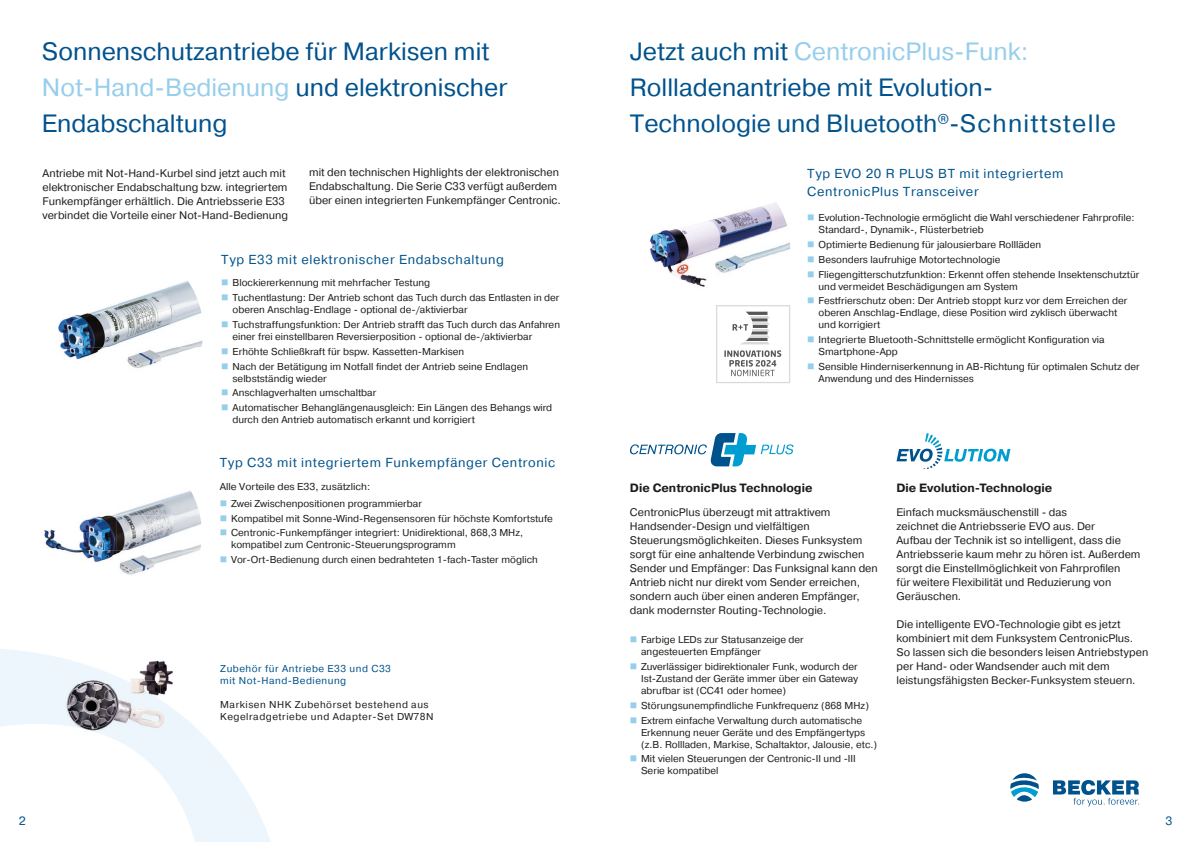
<style>
.page{position:relative;width:1191px;height:842px;background:#fff}
.page>*{position:absolute;margin:0;border:0;box-sizing:border-box;transform-origin:0 0}
.t1{font:25px/36px "Pragmatica";color:#00528d}
.t2{font:13px/18px "Pragmatica";letter-spacing:.05em;color:#00538b}
.t3{font:700 12px "Pragmatica";color:#1d1d1b}
.t4{font:12px "Pragmatica";color:#00538b}
.t5{font:11px/14px "Pragmatica";color:#1d1d1b}
.t6{font:10px/12px "Pragmatica";color:#1d1d1b}
.t7{font:10px/12px "Pragmatica";letter-spacing:.05em;color:#1d1d1b}
.t8{font:10px/12px "Pragmatica";letter-spacing:.05em;color:#00538b}
.s1{color:#96ceeb}
.s2{color:#00538b}
</style>
<div class="page">
<svg style="left:1053px;top:780px;width:86px;height:26px"></svg>
<svg style="left:1010px;top:773px;width:28px;height:29px"></svg>
<svg style="left:0;top:649px;width:271px;height:193px"></svg>
<img style="left:58px;top:281px;width:145px;height:66px">
<img style="left:60px;top:347px;width:119px;height:21px">
<img style="left:179px;top:347px;width:18px;height:6px">
<img style="left:105px;top:491px;width:95px;height:25px">
<img style="left:44px;top:516px;width:158px;height:34px">
<img style="left:64px;top:550px;width:135px;height:25px">
<img style="left:650px;top:202px;width:140px;height:85px">
<svg style="left:896px;top:433px;width:114px;height:36px"></svg>
<svg style="left:630px;top:433px;width:163px;height:33px"></svg>
<img style="left:58px;top:652px;width:34px;height:5px">
<img style="left:92px;top:652px;width:102px;height:29px">
<img style="left:134px;top:681px;width:26px;height:3px">
<img style="left:160px;top:681px;width:34px;height:28px">
<img style="left:58px;top:731px;width:34px;height:7px">
<img style="left:177px;top:709px;width:17px;height:2px">
<img style="left:58px;top:657px;width:34px;height:74px">
<img style="left:92px;top:667px;width:34px;height:71px">
<svg style="left:126px;top:680px;width:8px;height:4px"></svg>
<img style="left:126px;top:684px;width:34px;height:54px">
<img style="left:160px;top:700px;width:17px;height:11px">
<img style="left:160px;top:711px;width:34px;height:27px">
<svg style="left:716px;top:305px;width:74px;height:78px"></svg>
<h1 class="t1" style="left:42px;top:34px;width:467px">Sonnenschutzantriebe für Markisen mit<br><span class="s1">Not-Hand-Bedienung</span> und elektronischer<br>Endabschaltung</h1>
<p class="t5" style="left:43px;top:166px;width:247px">Antriebe mit Not-Hand-Kurbel sind jetzt auch mit elektronischer Endabschaltung bzw. integriertem Funkempfänger erhältlich. Die Antriebsserie E33 verbindet die Vorteile einer Not-Hand-Bedienung</p>
<p class="t5" style="left:309px;top:165px;width:253px">mit den technischen Highlights der elektronischen<br>Endabschaltung. Die Serie C33 verfügt außerdem über einen integrierten Funkempfänger Centronic.</p>
<h2 class="t2" style="left:221px;top:251px;width:284px">Typ E33 mit elektronischer Endabschaltung</h2>
<p class="t6" style="left:221px;top:277px;width:210px"><span class="s1">■</span> Blockiererkennung mit mehrfacher Testung</p>
<p class="t6" style="left:232px;top:292px;width:328px;text-indent:-11px"><span class="s1">■</span> Tuchentlastung: Der Antrieb schont das Tuch durch das Entlasten in der oberen Anschlag-Endlage - optional de-/aktivierbar</p>
<p class="t6" style="left:232px;top:319px;width:329px;text-indent:-11px"><span class="s1">■</span> Tuchstraffungsfunktion: Der Antrieb strafft das Tuch durch das Anfahren einer frei einstellbaren Reversierposition - optional de-/aktivierbar</p>
<p class="t6" style="left:221px;top:345px;width:244px"><span class="s1">■</span> Erhöhte Schließkraft für bspw. Kassetten-Markisen</p>
<p class="t6" style="left:232px;top:360px;width:297px;text-indent:-11px"><span class="s1">■</span> Nach der Betätigung im Notfall findet der Antrieb seine Endlagen selbstständig wieder</p>
<p class="t6" style="left:221px;top:387px;width:157px"><span class="s1">■</span> Anschlagverhalten umschaltbar</p>
<p class="t6" style="left:232px;top:402px;width:321px;text-indent:-11px"><span class="s1">■</span> Automatischer Behanglängenausgleich: Ein Längen des Behangs wird durch den Antrieb automatisch erkannt und korrigiert</p>
<h2 class="t2" style="left:220px;top:454px;width:337px">Typ C33 mit integriertem Funkempfänger Centronic</h2>
<p class="t6" style="left:220px;top:481px;width:152px">Alle Vorteile des E33, zusätzlich:</p>
<p class="t6" style="left:220px;top:498px;width:204px"><span class="s1">■</span> Zwei Zwischenpositionen programmierbar</p>
<p class="t6" style="left:220px;top:512px;width:335px"><span class="s1">■</span> Kompatibel mit Sonne-Wind-Regensensoren für höchste Komfortstufe</p>
<p class="t6" style="left:231px;top:527px;width:293px;text-indent:-11px"><span class="s1">■</span> Centronic-Funkempfänger integriert: Unidirektional, 868,3 MHz, kompatibel zum Centronic-Steuerungsprogramm</p>
<p class="t6" style="left:220px;top:554px;width:320px"><span class="s1">■</span> Vor-Ort-Bedienung durch einen bedrahteten 1-fach-Taster möglich</p>
<p class="t8" style="left:220px;top:663px;width:172px">Zubehör für Antriebe E33 und C33 mit Not-Hand-Bedienung</p>
<p class="t7" style="left:220px;top:699px;width:215px">Markisen NHK Zubehörset bestehend aus<br>Kegelradgetriebe und Adapter-Set DW78N</p>
<h1 class="t1" style="left:630px;top:34px;width:487px"><span class="s2">Jetzt auch mit</span> <span class="s1">CentronicPlus-Funk:<br></span>Rollladenantriebe mit Evolution-<br>Technologie <span class="s2">und Bluetooth</span><sup>®</sup><span class="s2">-Schnittstelle</span></h1>
<h2 class="t2" style="left:807px;top:165px;width:258px">Typ EVO 20 R PLUS BT mit integriertem<br>CentronicPlus Transceiver</h2>
<p class="t6" style="left:818px;top:212px;width:317px;text-indent:-11px"><span class="s1">■</span> Evolution-Technologie ermöglicht die Wahl verschiedener Fahrprofile:<br>Standard-, Dynamik-, Flüsterbetrieb</p>
<p class="t6" style="left:807px;top:239px;width:236px"><span class="s1">■</span> Optimierte Bedienung für jalousierbare Rollläden</p>
<p class="t6" style="left:807px;top:253px;width:195px"><span class="s1">■</span> Besonders laufruhige Motortechnologie</p>
<p class="t6" style="left:818px;top:268px;width:322px;text-indent:-11px"><span class="s1">■</span> Fliegengitterschutzfunktion: Erkennt offen stehende Insektenschutztür und vermeidet Beschädigungen am System</p>
<p class="t6" style="left:818px;top:295px;width:310px;text-indent:-11px"><span class="s1">■</span> Festfrierschutz oben: Der Antrieb stoppt kurz vor dem Erreichen der oberen Anschlag-Endlage, diese Position wird zyklisch überwacht und korrigiert</p>
<p class="t6" style="left:818px;top:334px;width:287px;text-indent:-11px"><span class="s1">■</span> Integrierte Bluetooth-Schnittstelle ermöglicht Konfiguration via<br>Smartphone-App</p>
<p class="t6" style="left:818px;top:361px;width:323px;text-indent:-11px"><span class="s1">■</span> Sensible Hinderniserkennung in AB-Richtung für optimalen Schutz der<br>Anwendung und des Hindernisses</p>
<p class="t3" style="left:630px;top:480px;width:184px">Die CentronicPlus Technologie</p>
<p class="t3" style="left:896px;top:480px;width:157px">Die Evolution-Technologie</p>
<p class="t5" style="left:630px;top:505px;width:249px">CentronicPlus überzeugt mit attraktivem Handsender-Design und vielfältigen Steuerungsmöglichkeiten. Dieses Funksystem sorgt für eine anhaltende Verbindung zwischen Sender und Empfänger: Das Funksignal kann den Antrieb nicht nur direkt vom Sender erreichen, sondern auch über einen anderen Empfänger, dank modernster Routing-Technologie.</p>
<p class="t5" style="left:896px;top:505px;width:245px">Einfach mucksmäuschenstill - das<br>zeichnet die Antriebsserie EVO aus. Der<br>Aufbau der Technik ist so intelligent, dass die Antriebsserie kaum mehr zu hören ist. Außerdem sorgt die Einstellmöglichkeit von Fahrprofilen<br>für weitere Flexibilität und Reduzierung von Geräuschen.</p>
<p class="t5" style="left:896px;top:617px;width:253px">Die intelligente EVO-Technologie gibt es jetzt kombiniert mit dem Funksystem CentronicPlus.<br>So lassen sich die besonders leisen Antriebstypen per Hand- oder Wandsender auch mit dem leistungsfähigsten Becker-Funksystem steuern.</p>
<p class="t6" style="left:641px;top:634px;width:164px;text-indent:-11px"><span class="s1">■</span> Farbige LEDs zur Statusanzeige der angesteuerten Empfänger</p>
<p class="t6" style="left:641px;top:661px;width:219px;text-align:justify;text-indent:-11px"><span class="s1">■</span> Zuverlässiger bidirektionaler Funk, wodurch der Ist-Zustand der Geräte immer über ein Gateway abrufbar ist (CC41 oder homee)</p>
<p class="t6" style="left:630px;top:699px;width:241px"><span class="s1">■</span> Störungsunempfindliche Funkfrequenz (868 MHz)</p>
<p class="t6" style="left:641px;top:714px;width:238px;text-indent:-11px"><span class="s1">■</span> Extrem einfache Verwaltung durch automatische<br>Erkennung neuer Geräte und des Empfängertyps (z.B. Rollladen, Markise, Schaltaktor, Jalousie, etc.)</p>
<p class="t6" style="left:641px;top:753px;width:216px;text-indent:-11px"><span class="s1">■</span> Mit vielen Steuerungen der Centronic-II und -III<br>Serie kompatibel</p>
<p class="t4" style="left:19px;top:813px;width:8px">2</p>
<p class="t4" style="left:1165px;top:813px;width:8px">3</p>
</div>
